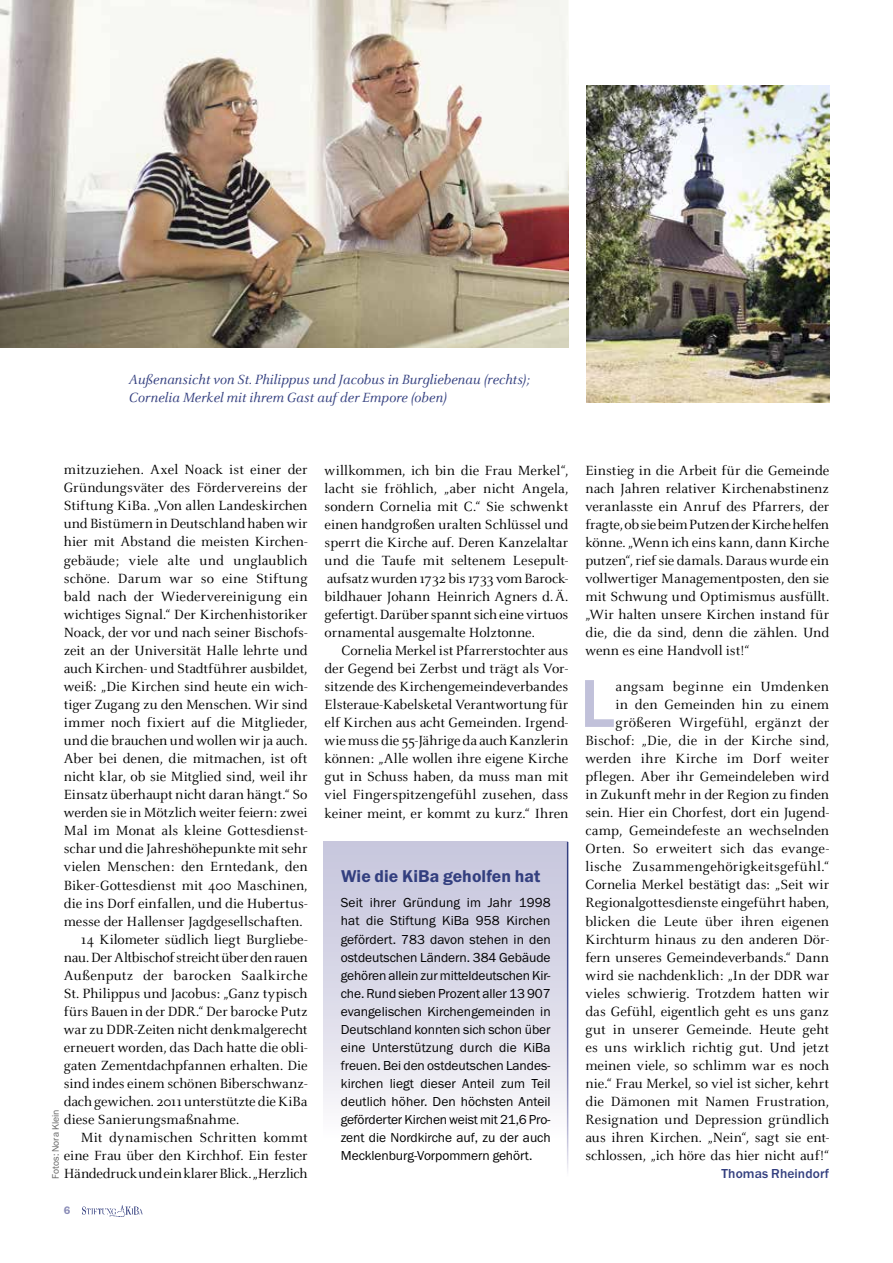
<style>
.page{position:relative;width:893px;height:1263px;background:#fff}
.page>*{position:absolute;margin:0;border:0;box-sizing:border-box;transform-origin:0 0}
.t1{font:500 70.2px "Franklin Gothic URW";color:#c1c1da}
.t2{font:17.7px "Franklin Gothic URW Dem";letter-spacing:.005em;color:#333f7f}
.t3{font:14.7px/18px "Celeste OT";color:#000;text-align:justify}
.t4{font:italic 14.7px/18px "Celeste OT";color:#333f7f}
.t5{font:14.7px "Celeste OT";letter-spacing:-.02em;color:#000}
.t6{font:13.5px/18px "Franklin Gothic URW Boo";letter-spacing:-.005em;color:#000;text-align:justify}
.t7{font:500 13.5px "Franklin Gothic URW";letter-spacing:.01em;color:#333f7f}
.t8{font:11.25px "Franklin Gothic URW Dem";color:#8a8cb7}
.t9{font:9.75px "Franklin Gothic URW Boo";color:#636363}
</style>
<div class="page">
<img style="left:83px;top:1205px;width:60px;height:11px">
<img style="left:0;top:0;width:568px;height:348px">
<div style="left:324px;top:842px;width:244px;height:347px;background:linear-gradient(to bottom,#c2c1da,#fff)"></div>
<hr style="left:567px;top:842px;width:1px;height:336px;background:#fff">
<img style="left:586px;top:86px;width:243px;height:316px">
<p class="t4" style="left:129px;top:371px;width:403px">Außenansicht von St. Philippus und Jacobus in Burgliebenau (rechts);<br>Cornelia Merkel mit ihrem Gast auf der Empore (oben)</p>
<p class="t3" style="left:64px;top:461px;width:245px">mitzuziehen. Axel Noack ist einer der</p>
<p class="t3" style="left:64px;top:479px;width:245px">Gründungsväter des Fördervereins der</p>
<p class="t3" style="left:64px;top:497px;width:245px">Stiftung KiBa. „Von allen Landeskirchen</p>
<p class="t3" style="left:64px;top:515px;width:245px">und Bistümern in Deutschland haben wir</p>
<p class="t3" style="left:64px;top:533px;width:245px">hier mit Abstand die meisten Kirchen-</p>
<p class="t3" style="left:64px;top:551px;width:245px">gebäude; viele alte und unglaublich</p>
<p class="t3" style="left:64px;top:569px;width:245px">schöne. Darum war so eine Stiftung</p>
<p class="t3" style="left:64px;top:587px;width:245px">bald nach der Wiedervereinigung ein</p>
<p class="t3" style="left:64px;top:605px;width:245px">wichtiges Signal.“ Der Kirchenhistoriker</p>
<p class="t3" style="left:64px;top:623px;width:245px">Noack, der vor und nach seiner Bischofs-</p>
<p class="t3" style="left:64px;top:641px;width:245px">zeit an der Universität Halle lehrte und</p>
<p class="t3" style="left:64px;top:659px;width:245px">auch Kirchen- und Stadtführer ausbildet,</p>
<p class="t3" style="left:64px;top:677px;width:245px">weiß: „Die Kirchen sind heute ein wich-</p>
<p class="t3" style="left:64px;top:696px;width:245px">tiger Zugang zu den Menschen. Wir sind</p>
<p class="t3" style="left:64px;top:714px;width:245px">immer noch fixiert auf die Mitglieder,</p>
<p class="t3" style="left:64px;top:732px;width:245px">und die brauchen und wollen wir ja auch.</p>
<p class="t3" style="left:64px;top:750px;width:245px">Aber bei denen, die mitmachen, ist oft</p>
<p class="t3" style="left:64px;top:768px;width:245px">nicht klar, ob sie Mitglied sind, weil ihr</p>
<p class="t3" style="left:64px;top:786px;width:245px">Einsatz überhaupt nicht daran hängt.“ So</p>
<p class="t3" style="left:64px;top:804px;width:245px">werden sie in Mötzlich weiter feiern: zwei</p>
<p class="t3" style="left:64px;top:822px;width:245px">Mal im Monat als kleine Gottesdienst-</p>
<p class="t3" style="left:64px;top:840px;width:245px">schar und die Jahreshöhepunkte mit sehr</p>
<p class="t3" style="left:64px;top:858px;width:245px">vielen Menschen: den Erntedank, den</p>
<p class="t3" style="left:64px;top:876px;width:245px">Biker-Gottesdienst mit 400 Maschinen,</p>
<p class="t3" style="left:64px;top:894px;width:245px">die ins Dorf einfallen, und die Hubertus-</p>
<p class="t3" style="left:64px;top:912px;width:240px">messe der Hallenser Jagdgesellschaften.</p>
<p class="t3" style="left:81px;top:930px;width:228px">14 Kilometer südlich liegt Burgliebe-</p>
<p class="t5" style="left:64px;top:949px;width:245px">nau. Der Altbischof streicht über den rauen</p>
<p class="t3" style="left:64px;top:966px;width:245px">Außenputz der barocken Saalkirche</p>
<p class="t3" style="left:64px;top:984px;width:245px">St. Philippus und Jacobus: „Ganz typisch</p>
<p class="t3" style="left:64px;top:1002px;width:245px">fürs Bauen in der DDR.“ Der barocke Putz</p>
<p class="t3" style="left:64px;top:1020px;width:245px">war zu DDR-Zeiten nicht denkmalgerecht</p>
<p class="t3" style="left:64px;top:1039px;width:245px">erneuert worden, das Dach hatte die obli-</p>
<p class="t3" style="left:64px;top:1057px;width:245px">gaten Zementdachpfannen erhalten. Die</p>
<p class="t3" style="left:64px;top:1075px;width:245px">sind indes einem schönen Biberschwanz-</p>
<p class="t3" style="left:64px;top:1093px;width:245px">dach gewichen. 2011 unterstützte die KiBa</p>
<p class="t3" style="left:64px;top:1111px;width:177px">diese Sanierungsmaßnahme.</p>
<p class="t3" style="left:81px;top:1129px;width:228px">Mit dynamischen Schritten kommt</p>
<p class="t3" style="left:64px;top:1147px;width:245px">eine Frau über den Kirchhof. Ein fester</p>
<p class="t5" style="left:64px;top:1166px;width:245px">Händedruck und ein klarer Blick. „Herzlich</p>
<p class="t9" style="left:49px;top:1178px;width:71px;rotate:-90deg">Fotos: Nora Klein</p>
<p class="t8" style="left:64px;top:1203px;width:8px">6</p>
<p class="t3" style="left:325px;top:461px;width:245px">willkommen, ich bin die Frau Merkel“, lacht sie fröhlich, „aber nicht Angela, sondern Cornelia mit C.“ Sie schwenkt einen handgroßen uralten Schlüssel und sperrt die Kirche auf. Deren Kanzelaltar und die Taufe mit seltenem Lesepult&shy;aufsatz wurden 1732 bis 1733 vom Barock&shy;bildhauer Johann Heinrich Agners d.Ä. gefertigt. Darüber spannt sich eine virtuos ornamental ausgemalte Holztonne.</p>
<p class="t3" style="left:325px;top:642px;width:245px;text-indent:17px">Cornelia Merkel ist Pfarrerstochter aus der Gegend bei Zerbst und trägt als Vor&shy;sitzende des Kirchengemeindeverbandes Elsteraue-Kabelsketal Verantwortung für elf Kirchen aus acht Gemeinden. Irgend&shy;wie muss die 55-Jährige da auch Kanzlerin können: „Alle wollen ihre eigene Kirche gut in Schuss haben, da muss man mit viel Fingerspitzengefühl zusehen, dass keiner meint, er kommt zu kurz.“ Ihren</p>
<p class="t2" style="left:341px;top:865px;width:201px">Wie die KiBa geholfen hat</p>
<p class="t6" style="left:341px;top:894px;width:211px">Seit ihrer Gründung im Jahr 1998 hat die Stiftung KiBa 958 Kirchen gefördert. 783 davon stehen in den ostdeutschen Ländern. 384 Gebäude gehören allein zur mitteldeutschen Kir&shy;che. Rund sieben Prozent aller 13 907 evangelischen Kirchengemeinden in Deutschland konnten sich schon über eine Unterstützung durch die KiBa freuen. Bei den ostdeutschen Landes&shy;kirchen liegt dieser Anteil zum Teil deutlich höher. Den höchsten Anteil geförderter Kirchen weist mit 21,6 Pro&shy;zent die Nordkirche auf, zu der auch Mecklenburg-Vorpommern gehört.</p>
<p class="t3" style="left:585px;top:461px;width:245px">Einstieg in die Arbeit für die Gemeinde nach Jahren relativer Kirchenabstinenz veranlasste ein Anruf des Pfarrers, der fragte, ob sie beim Putzen der Kirche helfen könne. „Wenn ich eins kann, dann Kirche putzen“, rief sie damals. Daraus wurde ein vollwertiger Managementposten, den sie mit Schwung und Optimismus ausfüllt. „Wir halten unsere Kirchen instand für die, die da sind, denn die zählen. Und wenn es eine Handvoll ist!“</p>
<h1 class="t1" style="left:580px;top:660px;width:36px">L</h1>
<p class="t3" style="left:585px;top:677px;width:245px;text-align:right">angsam beginne ein Umdenken<br>in den Gemeinden hin zu einem größeren Wirgefühl, ergänzt der Bischof: „Die, die in der Kirche sind, werden ihre Kirche im Dorf weiter pflegen. Aber ihr Gemeindeleben wird in Zukunft mehr in der Region zu finden sein. Hier ein Chorfest, dort ein Jugend&shy;camp, Gemeindefeste an wechselnden Orten. So erweitert sich das evange&shy;lische Zusammengehörigkeitsgefühl.“ Cornelia Merkel bestätigt das: „Seit wir Regionalgottesdienste eingeführt haben, blicken die Leute über ihren eigenen Kirchturm hinaus zu den anderen Dör&shy;fern unseres Gemeindeverbands.“ Dann wird sie nachdenklich: „In der DDR war vieles schwierig. Trotzdem hatten wir das Gefühl, eigentlich geht es uns ganz gut in unserer Gemeinde. Heute geht es uns wirklich richtig gut. Und jetzt meinen viele, so schlimm war es noch nie.“ Frau Merkel, so viel ist sicher, kehrt die Dämonen mit Namen Frustration, Resignation und Depression gründlich aus ihren Kirchen. „Nein“, sagt sie ent&shy;schlossen, „ich höre das hier nicht auf!“</p>
<p class="t7" style="left:721px;top:1165px;width:109px">Thomas Rheindorf</p>
</div>
